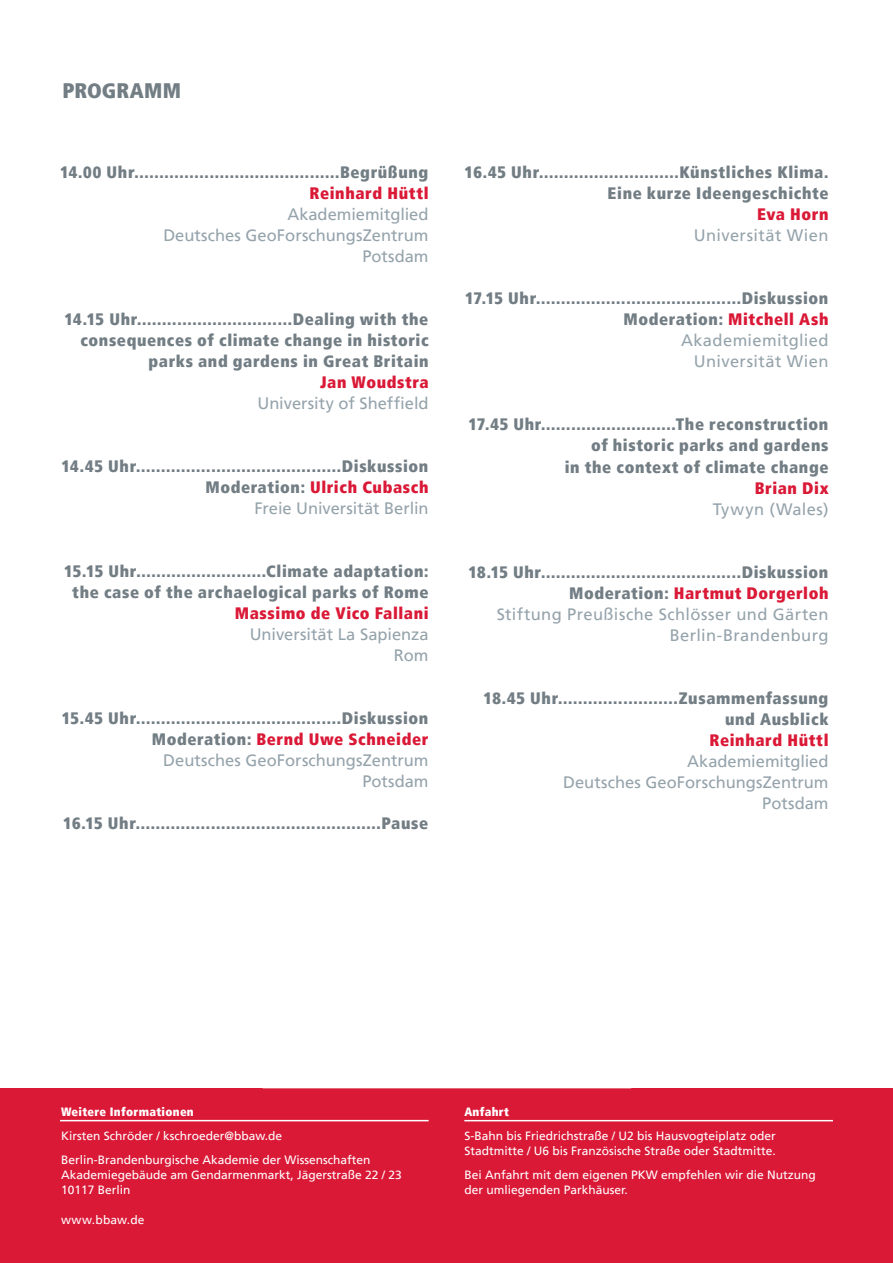
<style>
.page{position:relative;width:893px;height:1263px;background:#fff}
.page>*{position:absolute;margin:0;border:0;box-sizing:border-box;transform-origin:0 0}
.t1{font:900 condensed 21px "Frutiger LT";letter-spacing:.01em;color:#727d84}
.t2{font:900 condensed 16.5px/21px "Frutiger LT";letter-spacing:.035em;color:#727d84;text-align:right}
.t3{font:16.5px/21px "Frutiger LT";color:#95a3ab;text-align:right}
.t4{font:900 condensed 16.5px "Frutiger LT";letter-spacing:.035em;color:#da1937}
.t5{font:16.5px "Frutiger LT";letter-spacing:.025em;color:#95a3ab}
.t6{font:12px/15px "Frutiger LT";color:#fff}
.t7{font:900 condensed 12px "Frutiger LT";letter-spacing:.025em;color:#fff}
.s1{color:#da1937}
.s2{font-weight:400;font-stretch:normal;color:#95a3ab}
</style>
<div class="page">
<div style="left:0;top:1088px;width:893px;height:175px;background:#da1937"></div>
<hr style="left:464px;top:1120px;width:369px;height:1px;background:#fff">
<hr style="left:60px;top:1120px;width:369px;height:1px;background:#fff">
<p class="t1" style="left:62px;top:78px;width:120px">PROGRAMM</p>
<p class="t2" style="left:60px;top:162px;width:370px">14.00 Uhr.........................................Begrüßung</p>
<p class="t4" style="left:310px;top:183px;width:121px">Reinhard Hüttl</p>
<p class="t3" style="left:163px;top:204px;width:267px">Akademiemitglied<br>Deutsches GeoForschungsZentrum<br>Potsdam</p>
<p class="t2" style="left:65px;top:309px;width:366px">14.15 Uhr...............................Dealing with the consequences of climate change in historic parks and gardens in Great Britain</p>
<p class="t4" style="left:320px;top:372px;width:110px">Jan Woudstra</p>
<p class="t3" style="left:258px;top:393px;width:173px">University of Sheffield</p>
<p class="t2" style="left:62px;top:456px;width:368px">14.45 Uhr.........................................Diskussion<br>Moderation: <span class="s1">Ulrich Cubasch<br></span><span class="s2">Freie Universität Berlin</span></p>
<p class="t2" style="left:64px;top:561px;width:366px;text-align:center">15.15 Uhr..........................Climate adaptation: the case of the archaelogical parks of Rome</p>
<p class="t4" style="left:235px;top:603px;width:195px">Massimo de Vico Fallani</p>
<p class="t3" style="left:250px;top:624px;width:180px">Universität La Sapienza<br>Rom</p>
<p class="t2" style="left:62px;top:708px;width:368px">15.45 Uhr.........................................Diskussion Moderation: <span class="s1">Bernd Uwe Schneider<br></span><span class="s2">Deutsches GeoForschungsZentrum<br>Potsdam</span></p>
<p class="t2" style="left:63px;top:813px;width:366px">16.15 Uhr.................................................Pause</p>
<p class="t2" style="left:465px;top:162px;width:365px">16.45 Uhr............................Künstliches Klima.<br>Eine kurze Ideengeschichte</p>
<p class="t4" style="left:757px;top:205px;width:73px">Eva Horn</p>
<p class="t5" style="left:694px;top:226px;width:136px">Universität Wien</p>
<p class="t2" style="left:465px;top:288px;width:365px">17.15 Uhr.........................................Diskussion Moderation: <span class="s1">Mitchell Ash<br></span><span class="s2">Akademiemitglied<br>Universität Wien</span></p>
<p class="t2" style="left:468px;top:414px;width:362px">17.45 Uhr...........................The reconstruction of historic parks and gardens<br>in the context of climate change</p>
<p class="t4" style="left:755px;top:478px;width:75px">Brian Dix</p>
<p class="t5" style="left:713px;top:499px;width:117px">Tywyn (Wales)</p>
<p class="t2" style="left:468px;top:561px;width:362px">18.15 Uhr........................................Diskussion Moderation: <span class="s1">Hartmut Dorgerloh<br></span><span class="s2">Stiftung Preußische Schlösser und Gärten Berlin-Brandenburg</span></p>
<p class="t2" style="left:484px;top:687px;width:346px">18.45 Uhr........................Zusammenfassung und Ausblick</p>
<p class="t4" style="left:709px;top:730px;width:121px">Reinhard Hüttl</p>
<p class="t3" style="left:563px;top:750px;width:267px">Akademiemitglied<br>Deutsches GeoForschungsZentrum<br>Potsdam</p>
<p class="t7" style="left:61px;top:1104px;width:134px">Weitere Informationen</p>
<p class="t6" style="left:61px;top:1124px;width:311px;line-height:24px">Kirsten Schröder / kschroeder@bbaw.de<br>Berlin-Brandenburgische Akademie der Wissenschaften</p>
<p class="t6" style="left:61px;top:1167px;width:342px">Akademiegebäude am Gendarmenmarkt, Jägerstraße 22 / 23<br>10117 Berlin</p>
<p class="t6" style="left:61px;top:1212px;width:85px">www.bbaw.de</p>
<p class="t7" style="left:464px;top:1104px;width:46px">Anfahrt</p>
<p class="t6" style="left:464px;top:1128px;width:313px">S-Bahn bis Friedrichstraße / U2 bis Hausvogteiplatz oder<br>Stadtmitte / U6 bis Französische Straße oder Stadtmitte.</p>
<p class="t6" style="left:464px;top:1167px;width:353px">Bei Anfahrt mit dem eigenen PKW empfehlen wir die Nutzung der umliegenden Parkhäuser.</p>
</div>
